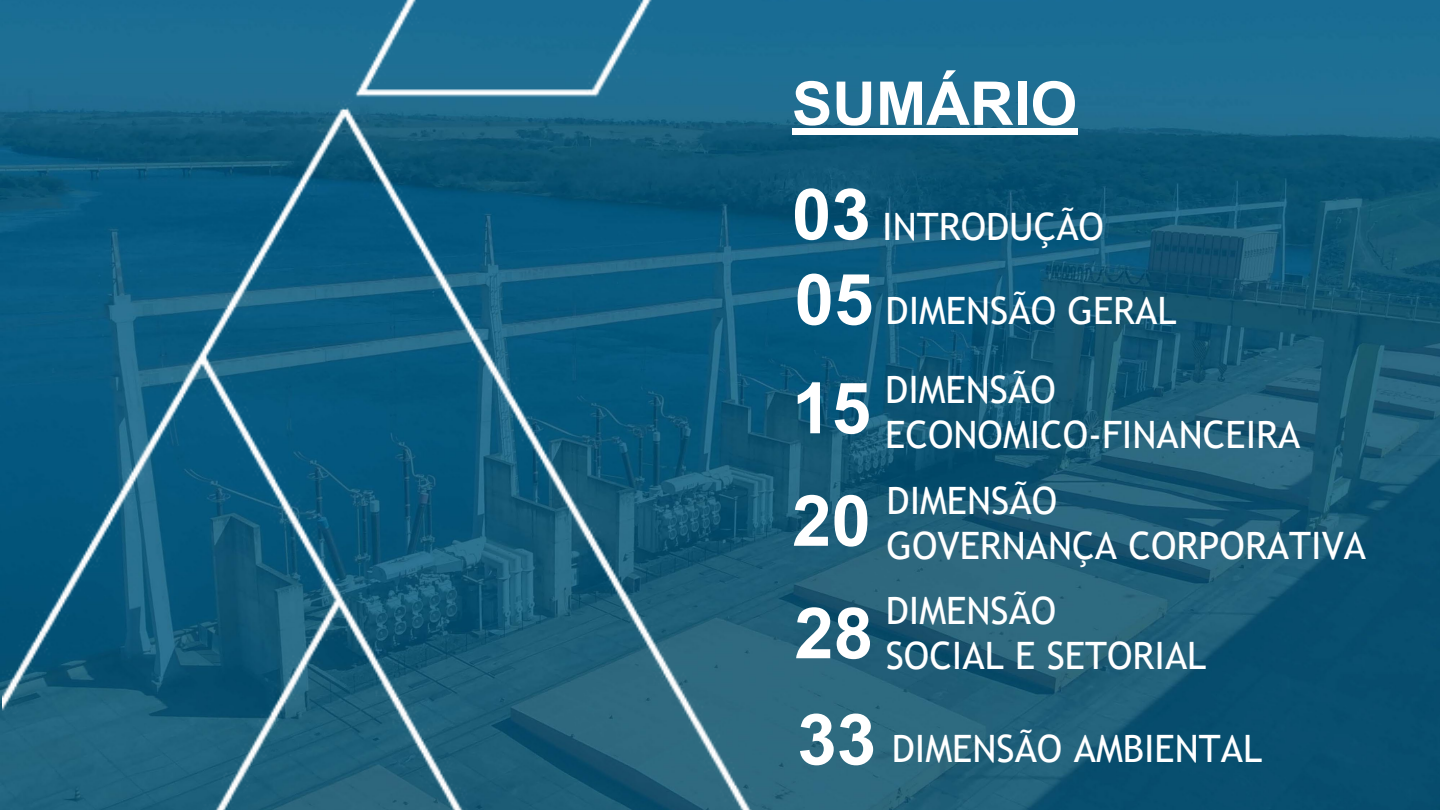
<style>
.page{position:relative;width:1440px;height:810px;background:#fff}
.page>*{position:absolute;margin:0;border:0;box-sizing:border-box;transform-origin:0 0}
.t1{font:700 70.88px/112.5px "Arial";color:#fff}
.t2{font:700 60.45px "Arial";color:#fff}
.t3{font:37.72px/45.3px "Trebuchet MS";color:#fff}
.s1{font-family:"Arial";font-weight:700;font-size:70.88px}
</style>
<div class="page">
<img style="left:1px;top:0;width:1439px;height:810px">
<div style="left:792px;top:128px;width:286px;height:6px;background:#fff"></div>
<img style="left:2px;top:0;width:767px;height:810px">
<h2 class="t2" style="left:792px;top:61px;width:287px">SUMÁRIO</h2>
<p class="t3" style="left:792px;top:203px;width:314px"><span class="s1">03</span> INTRODUÇÃO</p>
<p class="t3" style="left:792px;top:271px;width:386px;line-height:78.8px"><span class="s1">05</span> DIMENSÃO GERAL<br><span class="s1">15</span> DIMENSÃO</p>
<p class="t3" style="left:885px;top:412px;width:417px">ECONOMICO-FINANCEIRA</p>
<h1 class="t1" style="left:792px;top:465px;width:83px">20<br>28</h1>
<p class="t3" style="left:887px;top:478px;width:481px">DIMENSÃO<br>GOVERNANÇA CORPORATIVA</p>
<p class="t3" style="left:886px;top:588px;width:322px">DIMENSÃO<br>SOCIAL E SETORIAL</p>
<p class="t3" style="left:797px;top:726px;width:466px"><span class="s1">33</span> DIMENSÃO AMBIENTAL</p>
</div>
